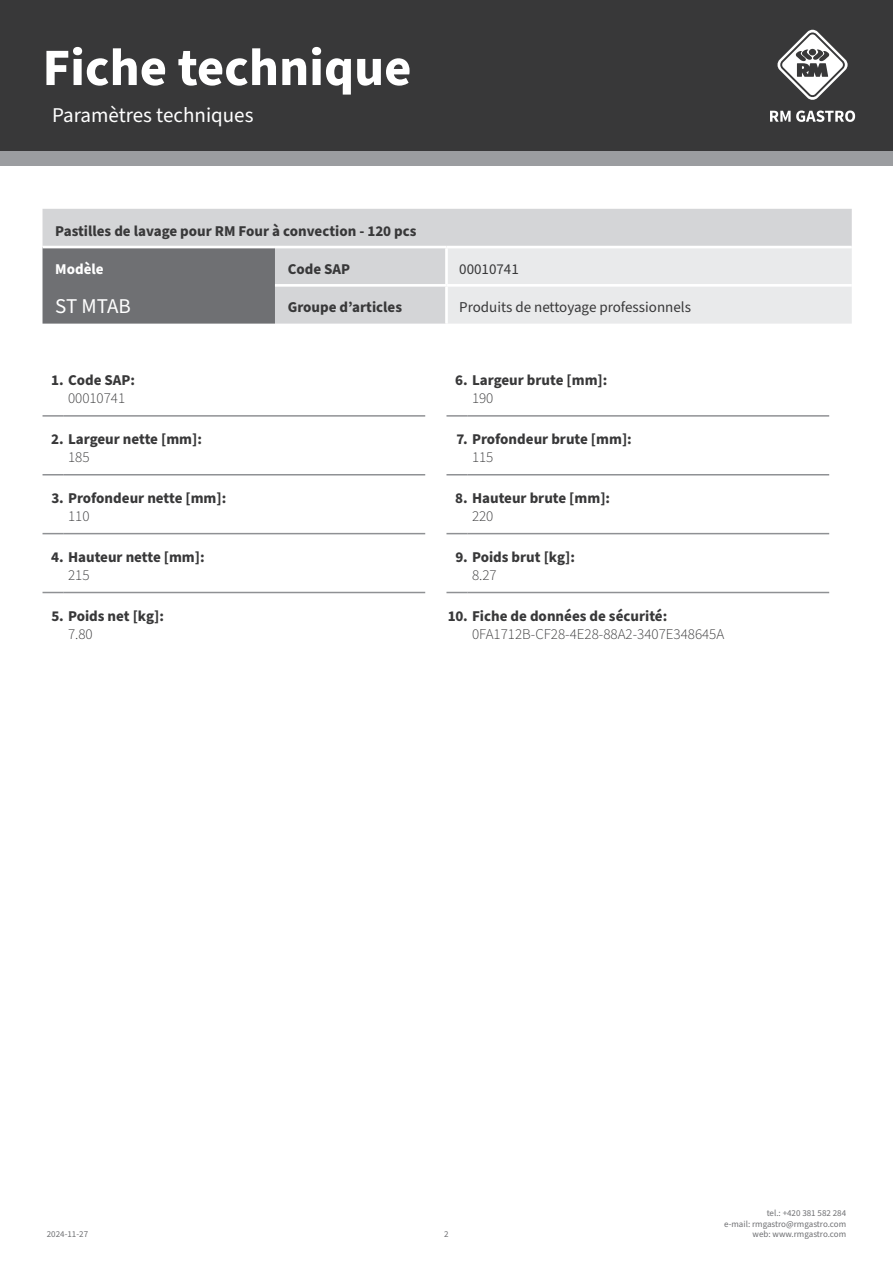
<style>
.page{position:relative;width:893px;height:1263px;background:#fff}
.page>*{position:absolute;margin:0;border:0;box-sizing:border-box;transform-origin:0 0}
.t1{font:700 52.5px "Source Sans Pro";color:#fff}
.kapitola{font:21px "Source Sans Pro";color:#fff}
.tabulka_-_headline{font:21px "Source Sans Pro";letter-spacing:-.01em;color:#fff}
.WebTechnicalNr{font:700 15px "Source Sans Pro";color:#383839}
.WebTechnicalValue{font:300 15px "Source Sans Pro";color:#383839}
.tabulka_-_text{font:700 15px "Source Sans Pro";color:#383839}
.tabulka_-_text-2{font:15px "Source Sans Pro";color:#383839}
.tabulka_-_text-3{font:700 15px "Source Sans Pro";color:#fff}
.t2{font:9px/10.8px "Source Sans Pro";color:#6f7073;text-align:right}
</style>
<div class="page">
<div style="left:0;top:0;width:893px;height:166px;background:#9b9da0"></div>
<div style="left:0;top:0;width:893px;height:151px;background:#383839"></div>
<svg style="left:777px;top:30px;width:71px;height:70px"></svg>
<svg style="left:770px;top:111px;width:85px;height:11px"></svg>
<hr style="left:64px;top:415px;width:361px;height:2px;background:#8f9194">
<hr style="left:468px;top:415px;width:361px;height:2px;background:#8f9194">
<hr style="left:64px;top:474px;width:361px;height:1px;background:#8f9194">
<hr style="left:468px;top:474px;width:361px;height:1px;background:#8f9194">
<hr style="left:64px;top:533px;width:361px;height:1px;background:#8f9194">
<hr style="left:468px;top:533px;width:361px;height:1px;background:#8f9194">
<hr style="left:64px;top:592px;width:361px;height:1px;background:#8f9194">
<hr style="left:468px;top:592px;width:361px;height:1px;background:#8f9194">
<hr style="left:43px;top:415px;width:21px;height:2px;background:#8f9194">
<hr style="left:446px;top:415px;width:22px;height:2px;background:#8f9194">
<svg style="left:43px;top:474px;width:21px;height:1px"></svg>
<svg style="left:446px;top:474px;width:22px;height:1px"></svg>
<svg style="left:43px;top:533px;width:21px;height:1px"></svg>
<svg style="left:446px;top:533px;width:22px;height:1px"></svg>
<svg style="left:43px;top:592px;width:21px;height:1px"></svg>
<svg style="left:446px;top:592px;width:22px;height:1px"></svg>
<div style="left:43px;top:209px;width:809px;height:115px;background:#d4d5d7"></div>
<div style="left:43px;top:248px;width:232px;height:76px;background:#6f7073"></div>
<div style="left:448px;top:248px;width:404px;height:76px;background:#e9eaeb"></div>
<hr style="left:445px;top:248px;width:3px;height:36px;background:#fff">
<hr style="left:275px;top:284px;width:171px;height:3px;background:#fff">
<hr style="left:446px;top:284px;width:406px;height:3px;background:#fff">
<hr style="left:445px;top:287px;width:3px;height:37px;background:#fff">
<hr style="left:43px;top:246px;width:232px;height:2px;background:#fff">
<hr style="left:275px;top:246px;width:171px;height:2px;background:#fff">
<hr style="left:446px;top:246px;width:406px;height:2px;background:#fff">
<h1 class="t1" style="left:43px;top:32px;width:370px">Fiche technique</h1>
<p class="kapitola" style="left:52px;top:101px;width:203px">Paramètres techniques</p>
<p class="tabulka_-_text" style="left:55px;top:220px;width:363px">Pastilles de lavage pour RM Four à convection - 120 pcs</p>
<p class="tabulka_-_text-3" style="left:55px;top:259px;width:50px">Modèle</p>
<p class="tabulka_-_text" style="left:288px;top:259px;width:64px">Code SAP</p>
<p class="tabulka_-_text-2" style="left:459px;top:259px;width:61px">00010741</p>
<p class="tabulka_-_headline" style="left:55px;top:292px;width:77px">ST MTAB</p>
<p class="tabulka_-_text" style="left:288px;top:297px;width:116px">Groupe d’articles</p>
<p class="tabulka_-_text-2" style="left:459px;top:297px;width:233px">Produits de nettoyage professionnels</p>
<p class="WebTechnicalNr" style="left:51px;top:370px;width:85px">1. Code SAP:</p>
<p class="WebTechnicalValue" style="left:68px;top:388px;width:59px">00010741</p>
<p class="WebTechnicalNr" style="left:455px;top:370px;width:154px">6. Largeur brute [mm]:</p>
<p class="WebTechnicalValue" style="left:472px;top:388px;width:23px">190</p>
<p class="WebTechnicalNr" style="left:51px;top:429px;width:152px">2. Largeur nette [mm]:</p>
<p class="WebTechnicalValue" style="left:68px;top:447px;width:23px">185</p>
<p class="WebTechnicalNr" style="left:456px;top:429px;width:177px">7. Profondeur brute [mm]:</p>
<p class="WebTechnicalValue" style="left:472px;top:447px;width:23px">115</p>
<p class="WebTechnicalNr" style="left:51px;top:488px;width:177px">3. Profondeur nette [mm]:</p>
<p class="WebTechnicalValue" style="left:68px;top:506px;width:23px">110</p>
<p class="WebTechnicalNr" style="left:455px;top:488px;width:156px">8. Hauteur brute [mm]:</p>
<p class="WebTechnicalValue" style="left:472px;top:506px;width:23px">220</p>
<p class="WebTechnicalNr" style="left:51px;top:547px;width:155px">4. Hauteur nette [mm]:</p>
<p class="WebTechnicalValue" style="left:68px;top:565px;width:23px">215</p>
<p class="WebTechnicalNr" style="left:456px;top:547px;width:121px">9. Poids brut [kg]:</p>
<p class="WebTechnicalValue" style="left:472px;top:565px;width:26px">8.27</p>
<p class="WebTechnicalNr" style="left:51px;top:605px;width:114px">5. Poids net [kg]:</p>
<p class="WebTechnicalValue" style="left:68px;top:624px;width:26px">7.80</p>
<p class="WebTechnicalNr" style="left:448px;top:605px;width:221px">10. Fiche de données de sécurité:</p>
<p class="WebTechnicalValue" style="left:472px;top:624px;width:254px">0FA1712B-CF28-4E28-88A2-3407E348645A</p>
<p class="t2" style="left:47px;top:1229px;width:43px">2024-11-27</p>
<p class="t2" style="left:444px;top:1229px;width:6px">2</p>
<p class="t2" style="left:724px;top:1208px;width:124px">tel.: +420 381 582 284<br>e-mail: rmgastro@rmgastro.com web: www.rmgastro.com</p>
</div>
